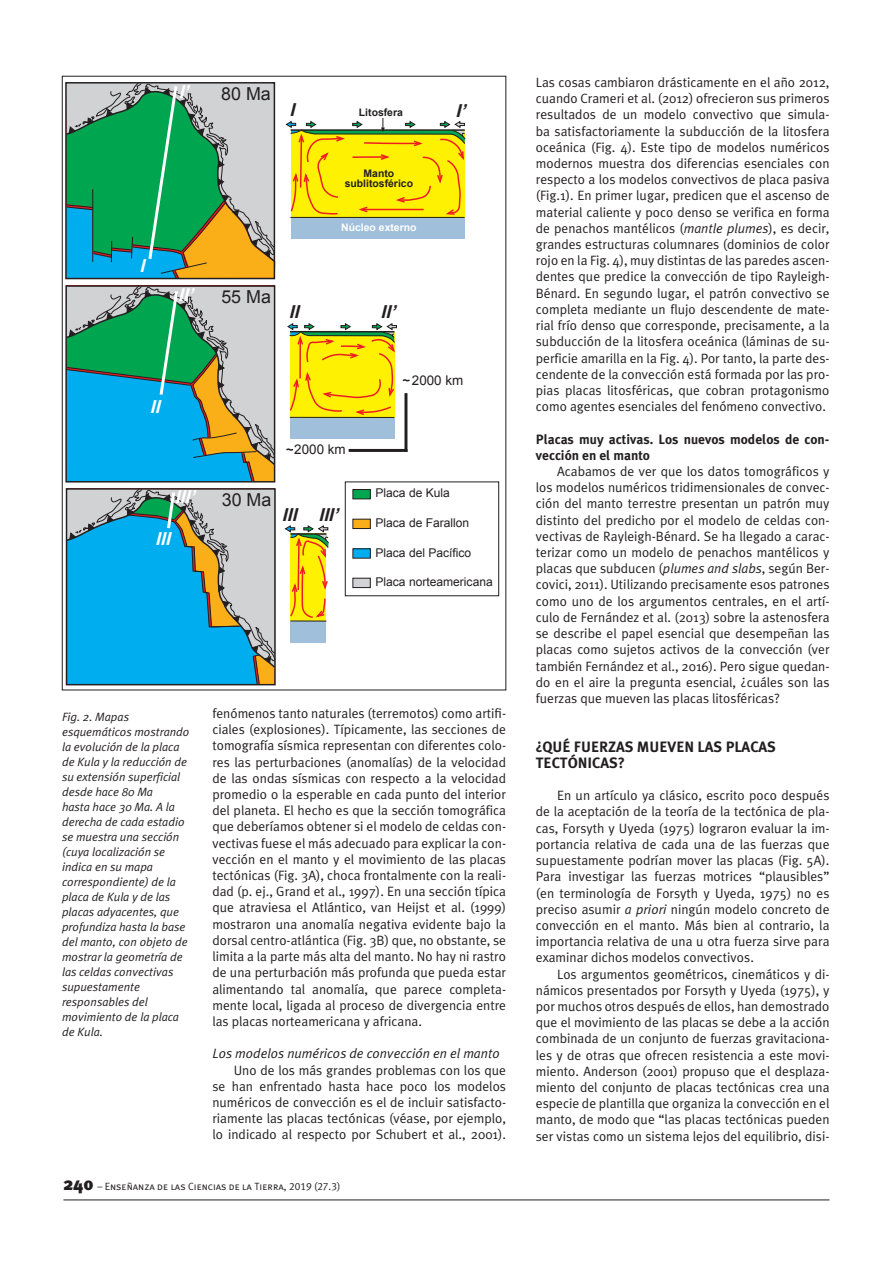
<style>
.page{position:relative;width:893px;height:1263px;background:#fff}
.page>*{position:absolute;margin:0;border:0;box-sizing:border-box;transform-origin:0 0}
.t1{font:italic 700 17.85px "Arial";color:#fff}
.t2{font:italic 700 17.85px "Arial";color:#231f20}
.t3{font:17.85px "Arial";color:#231f20}
.t4{font:700 15px/16.2px "Meta Plus";color:#231f20}
.t5{font:14.85px "Arial";color:#231f20}
.t6{font:13.5px/16.2px "Meta Plus";color:#231f20;text-align:justify}
.t7{font:700 13.5px/16.2px "Meta Plus";color:#231f20}
.t8{font:italic 13.5px "Meta Plus";color:#231f20}
.t9{font:13.35px "Arial";color:#231f20}
.t10{font:italic 12px/15px "Meta Plus";color:#231f20}
.t11{font:12px "Arial";color:#231f20}
.t12{font:10.5px "Meta Plus Caps";color:#231f20}
.t13{font:700 10.35px/10.4px "Arial";color:#231f20;text-align:center}
.t14{font:700 10.35px "Arial";color:#fff}
.s1{font-family:"Meta Plus";font-weight:900;font-size:18px}
.s2{font-style:italic}
</style>
<div class="page">
<hr style="left:63px;top:1199px;width:766px;height:1px;background:#231f20">
<div style="left:353px;top:489px;width:17px;height:10px;background:#00a54f"></div>
<div style="left:352px;top:489px;width:18px;height:10px;border:1px solid #231f20"></div>
<div style="left:353px;top:519px;width:17px;height:9px;background:#faaf18"></div>
<div style="left:353px;top:548px;width:17px;height:10px;background:#00aeef"></div>
<div style="left:353px;top:578px;width:17px;height:9px;background:#d1d2d4"></div>
<div style="left:352px;top:577px;width:18px;height:10px;border:1px solid #231f20"></div>
<div style="left:345px;top:481px;width:154px;height:115px;border:1px solid #231f20"></div>
<svg style="left:65px;top:82px;width:211px;height:197px;background:#5baa7d"></svg>
<svg style="left:65px;top:285px;width:211px;height:197px;background:#54aba8"></svg>
<svg style="left:65px;top:488px;width:211px;height:196px;background:#4daecb"></svg>
<hr style="left:348px;top:449px;width:59px;height:3px;background:#231f20">
<hr style="left:404px;top:393px;width:3px;height:59px;background:#231f20">
<svg style="left:286px;top:448px;width:8px;height:3px"></svg>
<div style="left:291px;top:216px;width:173px;height:23px;background:#9fbfda"></div>
<hr style="left:290px;top:217px;width:174px;height:1px;background:#231f20">
<div style="left:290px;top:417px;width:104px;height:22px;background:#9fbfda"></div>
<hr style="left:290px;top:417px;width:104px;height:1px;background:#231f20">
<div style="left:291px;top:620px;width:35px;height:22px;background:#9fbfda"></div>
<div style="left:290px;top:533px;width:36px;height:88px;background:#fff101"></div>
<hr style="left:290px;top:620px;width:36px;height:1px;background:#231f20">
<svg style="left:285px;top:118px;width:181px;height:98px;background:#eedc29"></svg>
<svg style="left:287px;top:323px;width:123px;height:93px"></svg>
<svg style="left:284px;top:525px;width:45px;height:93px"></svg>
<h1 class="t1" style="left:178px;top:80px;width:18px">I’</h1>
<h1 class="t1" style="left:139px;top:254px;width:13px">I</h1>
<h1 class="t1" style="left:178px;top:282px;width:23px">II’</h1>
<h1 class="t1" style="left:150px;top:395px;width:18px">II</h1>
<h1 class="t1" style="left:175px;top:485px;width:27px">III’</h1>
<h1 class="t1" style="left:155px;top:526px;width:23px">III</h1>
<h1 class="t3" style="left:221px;top:82px;width:51px">80 Ma</h1>
<h1 class="t2" style="left:289px;top:98px;width:13px">I</h1>
<h1 class="t2" style="left:455px;top:98px;width:18px">I’</h1>
<p class="t13" style="left:359px;top:108px;width:45px">Litosfera</p>
<p class="t13" style="left:344px;top:168px;width:70px">Manto sublitosférico</p>
<p class="t14" style="left:341px;top:221px;width:77px">Núcleo externo</p>
<h1 class="t3" style="left:221px;top:285px;width:51px">55 Ma</h1>
<h1 class="t2" style="left:289px;top:300px;width:18px">II</h1>
<h1 class="t2" style="left:380px;top:300px;width:23px">II’</h1>
<p class="t9" style="left:412px;top:371px;width:53px">2000 km</p>
<p class="t9" style="left:294px;top:441px;width:53px">2000 km</p>
<h1 class="t3" style="left:222px;top:488px;width:51px">30 Ma</h1>
<h1 class="t2" style="left:282px;top:502px;width:64px">III III’</h1>
<p class="t11" style="left:375px;top:485px;width:76px">Placa de Kula</p>
<p class="t11" style="left:375px;top:515px;width:95px">Placa de Farallon</p>
<p class="t11" style="left:375px;top:544px;width:97px">Placa del Pacífico</p>
<p class="t11" style="left:375px;top:574px;width:119px">Placa norteamericana</p>
<p class="t10" style="left:62px;top:708px;width:129px">Fig. 2. Mapas esquemáticos mostrando la evolución de la placa de Kula y la reducción de su extensión superficial desde hace 80 Ma<br>hasta hace 30 Ma. A la derecha de cada estadio se muestra una sección (cuya localización se indica en su mapa correspondiente) de la placa de Kula y de las placas adyacentes, que profundiza hasta la base del manto, con objeto de mostrar la geometría de las celdas convectivas supuestamente responsables del movimiento de la placa de Kula.</p>
<p class="t5" style="left:410px;top:699px;width:39px">Fig. 2</p>
<p class="t6" style="left:212px;top:704px;width:295px">fenómenos tanto naturales (terremotos) como artifi&shy;ciales (explosiones). Típicamente, las secciones de tomografía sísmica representan con diferentes colo&shy;res las perturbaciones (anomalías) de la velocidad de las ondas sísmicas con respecto a la velocidad promedio o la esperable en cada punto del interior del planeta. El hecho es que la sección tomográfica que deberíamos obtener si el modelo de celdas con&shy;vectivas fuese el más adecuado para explicar la con&shy;vección en el manto y el movimiento de las placas tectónicas (Fig. 3A), choca frontalmente con la reali&shy;dad (p. ej., Grand et al., 1997). En una sección típica que atraviesa el Atlántico, van Heijst et al. (1999) mostraron una anomalía negativa evidente bajo la dorsal centro-atlántica (Fig. 3B) que, no obstante, se limita a la parte más alta del manto. No hay ni rastro de una perturbación más profunda que pueda estar alimentando tal anomalía, que parece completa&shy;mente local, ligada al proceso de divergencia entre las placas norteamericana y africana.</p>
<p class="t8" style="left:212px;top:1045px;width:289px">Los modelos numéricos de convección en el manto</p>
<p class="t6" style="left:212px;top:1061px;width:295px;text-indent:21px">Uno de los más grandes problemas con los que se han enfrentado hasta hace poco los modelos numéricos de convección es el de incluir satisfacto&shy;riamente las placas tectónicas (véase, por ejemplo, lo indicado al respecto por Schubert et al., 2001).</p>
<p class="t12" style="left:63px;top:1179px;width:278px"><span class="s1">240</span> – Enseñanza de las Ciencias de la Tierra, 2019 (27.3)</p>
<p class="t6" style="left:535px;top:74px;width:295px">Las cosas cambiaron drásticamente en el año 2012, cuando Crameri et al. (2012) ofrecieron sus primeros resultados de un modelo convectivo que simula&shy;ba satisfactoriamente la subducción de la litosfera oceánica (Fig. 4). Este tipo de modelos numéricos modernos muestra dos diferencias esenciales con respecto a los modelos convectivos de placa pasiva (Fig.1). En primer lugar, predicen que el ascenso de material caliente y poco denso se verifica en forma de penachos mantélicos (<span class="s2">mantle plumes</span>), es decir, grandes estructuras columnares (dominios de color rojo en la Fig. 4), muy distintas de las paredes ascen&shy;dentes que predice la convección de tipo Rayleigh-Bénard. En segundo lugar, el patrón convectivo se completa mediante un flujo descendente de mate&shy;rial frío denso que corresponde, precisamente, a la subducción de la litosfera oceánica (láminas de su&shy;perficie amarilla en la Fig. 4). Por tanto, la parte des&shy;cendente de la convección está formada por las pro&shy;pias placas litosféricas, que cobran protagonismo como agentes esenciales del fenómeno convectivo.</p>
<p class="t7" style="left:535px;top:430px;width:295px">Placas muy activas. Los nuevos modelos de con&shy;vección en el manto</p>
<p class="t6" style="left:535px;top:463px;width:295px;text-indent:21px">Acabamos de ver que los datos tomográficos y los modelos numéricos tridimensionales de convec&shy;ción del manto terrestre presentan un patrón muy distinto del predicho por el modelo de celdas con&shy;vectivas de Rayleigh-Bénard. Se ha llegado a carac&shy;terizar como un modelo de penachos mantélicos y placas que subducen (<span class="s2">plumes and slabs</span>, según Ber&shy;covici, 2011). Utilizando precisamente esos patrones como uno de los argumentos centrales, en el artí&shy;culo de Fernández et al. (2013) sobre la astenosfera se describe el papel esencial que desempeñan las placas como sujetos activos de la convección (ver también Fernández et al., 2016). Pero sigue quedan&shy;do en el aire la pregunta esencial, ¿cuáles son las fuerzas que mueven las placas litosféricas?</p>
<p class="t4" style="left:535px;top:738px;width:241px">¿QUÉ FUERZAS MUEVEN LAS PLACAS<br>TECTÓNICAS?</p>
<p class="t6" style="left:535px;top:787px;width:295px;text-indent:21px">En un artículo ya clásico, escrito poco después de la aceptación de la teoría de la tectónica de pla&shy;cas, Forsyth y Uyeda (1975) lograron evaluar la im&shy;portancia relativa de cada una de las fuerzas que supuestamente podrían mover las placas (Fig. 5A).<br>Para investigar las fuerzas motrices “plausibles” (en terminología de Forsyth y Uyeda, 1975) no es preciso asumir <span class="s2">a priori</span> ningún modelo concreto de convección en el manto. Más bien al contrario, la importancia relativa de una u otra fuerza sirve para examinar dichos modelos convectivos.</p>
<p class="t6" style="left:535px;top:965px;width:295px;text-indent:21px">Los argumentos geométricos, cinemáticos y di&shy;námicos presentados por Forsyth y Uyeda (1975), y por muchos otros después de ellos, han demostrado que el movimiento de las placas se debe a la acción combinada de un conjunto de fuerzas gravitaciona&shy;les y de otras que ofrecen resistencia a este movi&shy;miento. Anderson (2001) propuso que el desplaza&shy;miento del conjunto de placas tectónicas crea una especie de plantilla que organiza la convección en el manto, de modo que “las placas tectónicas pueden ser vistas como un sistema lejos del equilibrio, disi-</p>
</div>
